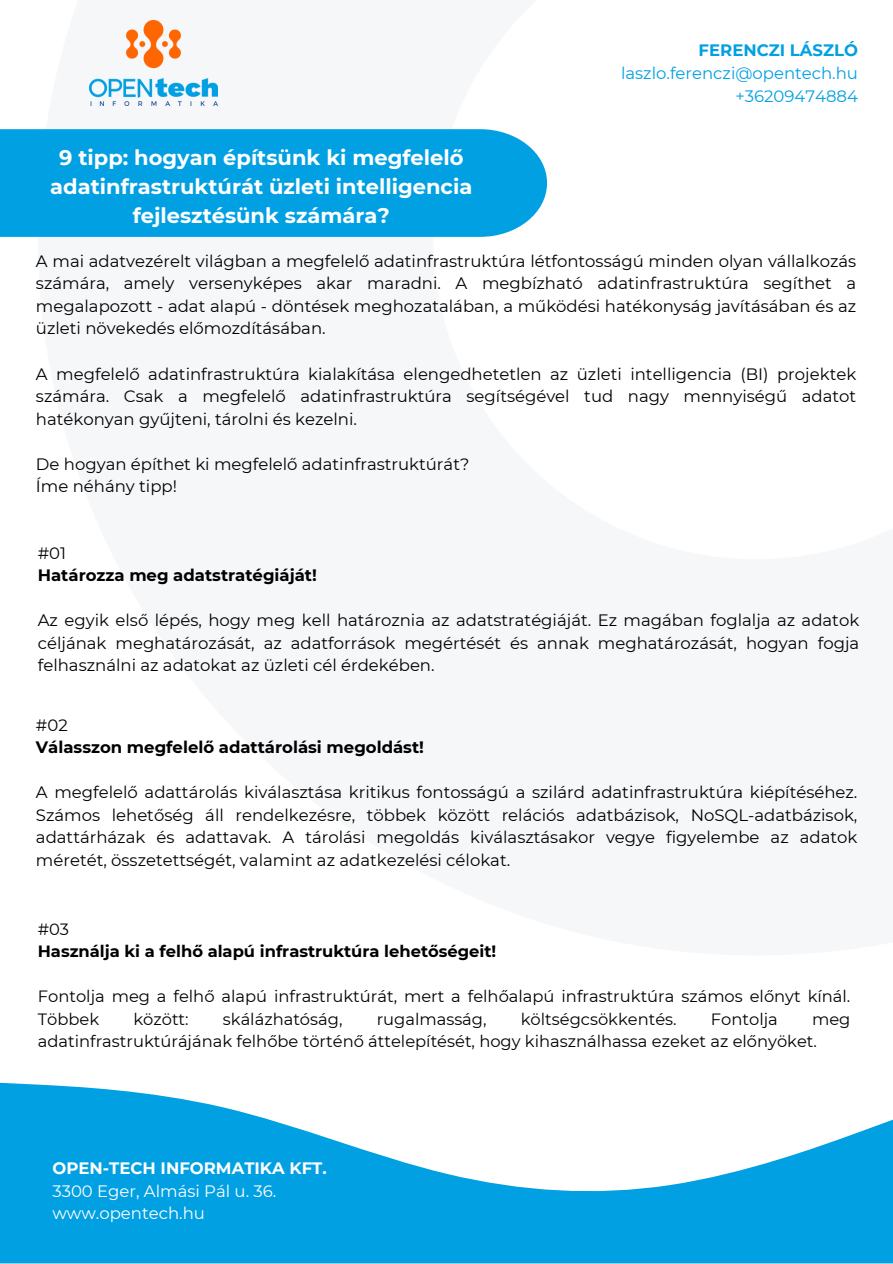
<style>
.page{position:relative;width:893px;height:1264px;background:#fff}
.page>*{position:absolute;margin:0;border:0;box-sizing:border-box;transform-origin:0 0}
.t1{font:700 21px/29.2px "Montserrat";color:#fff;text-align:center}
.t2{font:16.5px/22.5px "Montserrat";color:#000;text-align:justify}
.t3{font:700 16.5px "Montserrat";color:#000}
.t4{font:16.5px/22.5px "Montserrat";color:#00a0e3;text-align:right}
.t5{font:16.5px/22.5px "Montserrat";color:#fff}
.t6{font:700 16.5px "Montserrat";color:#fff}
.t7{font:700 16.5px "Montserrat";color:#00a0e3}
.t8{font:16.35px/22.5px "Montserrat";color:#000}
.t9{font:700 16.35px "Montserrat";color:#000}
</style>
<div class="page">
<img style="left:89px;top:21px;width:129px;height:84px">
<div style="left:0;top:129px;width:547px;height:108px;background:#00a0e3"></div>
<svg style="left:0;top:1082px;width:892px;height:181px;fill:#00a0e3"></svg>
<p class="t7" style="left:698px;top:40px;width:161px">FERENCZI LÁSZLÓ</p>
<p class="t4" style="left:621px;top:62px;width:238px">laszlo.ferenczi@opentech.hu +36209474884</p>
<p class="t1" style="left:50px;top:142px;width:423px">9 tipp: hogyan építsünk ki megfelelő adatinfrastruktúrát üzleti intelligencia fejlesztésünk számára?</p>
<p class="t2" style="left:36px;top:250px;width:821px">A mai adatvezérelt világban a megfelelő adatinfrastruktúra létfontosságú minden olyan vállalkozás számára, amely versenyképes akar maradni. A megbízható adatinfrastruktúra segíthet a megalapozott - adat alapú - döntések meghozatalában, a működési hatékonyság javításában és az üzleti növekedés előmozdításában.</p>
<p class="t2" style="left:36px;top:362px;width:821px">A megfelelő adatinfrastruktúra kialakítása elengedhetetlen az üzleti intelligencia (BI) projektek számára. Csak a megfelelő adatinfrastruktúra segítségével tud nagy mennyiségű adatot hatékonyan gyűjteni, tárolni és kezelni.</p>
<p class="t2" style="left:36px;top:452px;width:435px">De hogyan építhet ki megfelelő adatinfrastruktúrát?</p>
<h1 class="t2" style="left:36px;top:475px;width:142px">Íme néhány tipp!</h1>
<p class="t2" style="left:38px;top:541px;width:30px">#01</p>
<p class="t3" style="left:38px;top:565px;width:280px">Határozza meg adatstratégiáját!</p>
<p class="t2" style="left:38px;top:609px;width:822px">Az egyik első lépés, hogy meg kell határoznia az adatstratégiáját. Ez magában foglalja az adatok céljának meghatározását, az adatforrások megértését és annak meghatározását, hogyan fogja felhasználni az adatokat az üzleti cél érdekében.</p>
<p class="t2" style="left:36px;top:713px;width:33px">#02</p>
<p class="t3" style="left:36px;top:737px;width:389px">Válasszon megfelelő adattárolási megoldást!</p>
<p class="t2" style="left:36px;top:781px;width:822px">A megfelelő adattárolás kiválasztása kritikus fontosságú a szilárd adatinfrastruktúra kiépítéséhez.<br>Számos lehetőség áll rendelkezésre, többek között relációs adatbázisok, NoSQL-adatbázisok, adattárházak és adattavak. A tárolási megoldás kiválasztásakor vegye figyelembe az adatok méretét, összetettségét, valamint az adatkezelési célokat.</p>
<p class="t8" style="left:38px;top:917px;width:33px">#03</p>
<p class="t9" style="left:38px;top:941px;width:460px">Használja ki a felhő alapú infrastruktúra lehetőségeit!</p>
<p class="t8" style="left:38px;top:984px;width:814px">Fontolja meg a felhő alapú infrastruktúrát, mert a felhőalapú infrastruktúra számos előnyt kínál.<br>Többek</p>
<p class="t8" style="left:133px;top:1007px;width:57px">között:</p>
<p class="t8" style="left:223px;top:1007px;width:121px">skálázhatóság,</p>
<p class="t8" style="left:376px;top:1007px;width:111px">rugalmasság,</p>
<p class="t8" style="left:520px;top:1007px;width:157px">költségcsökkentés.</p>
<p class="t8" style="left:710px;top:1007px;width:68px">Fontolja</p>
<p class="t8" style="left:38px;top:1007px;width:814px;text-indent:774px">meg adatinfrastruktúrájának felhőbe történő áttelepítését, hogy kihasználhassa ezeket az előnyöket.</p>
<p class="t6" style="left:52px;top:1158px;width:276px">OPEN-TECH INFORMATIKA KFT.</p>
<p class="t5" style="left:52px;top:1179px;width:225px">3300 Eger, Almási Pál u. 36. www.opentech.hu</p>
</div>
